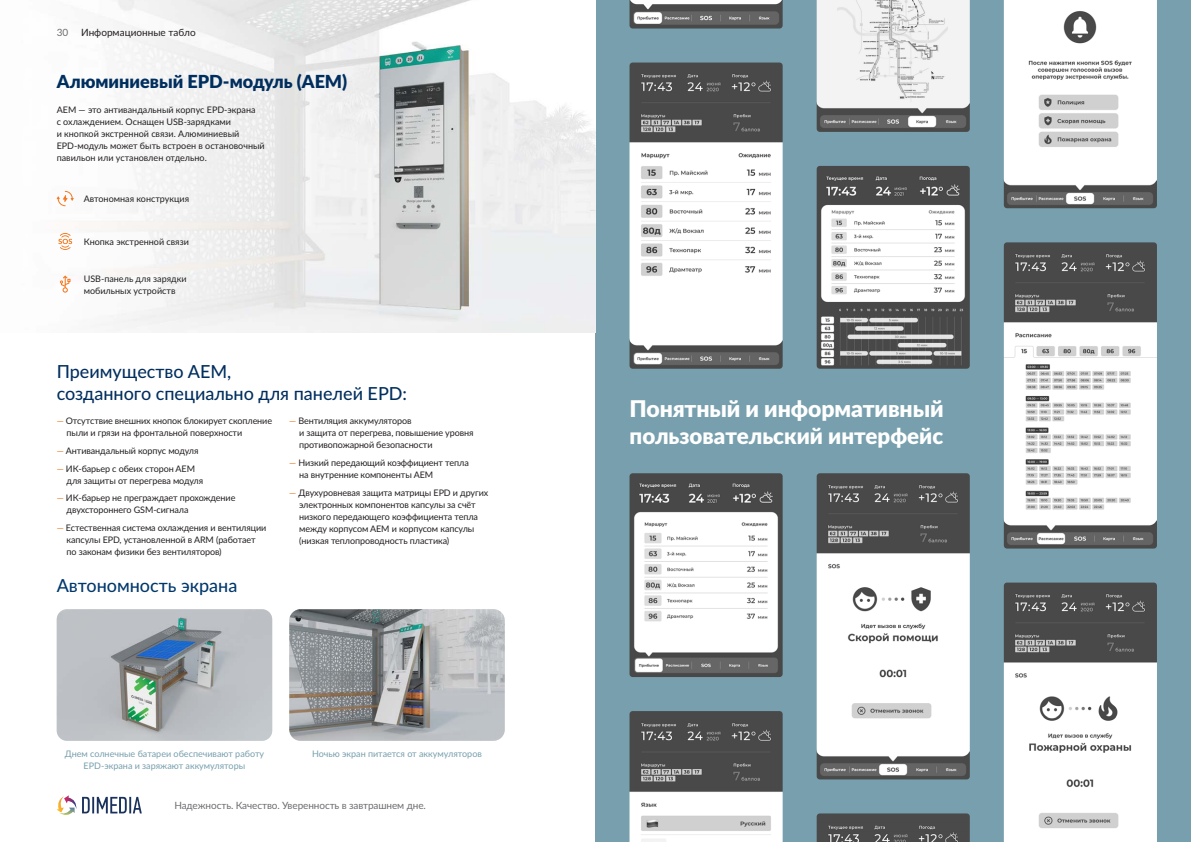
<style>
.page{position:relative;width:1191px;height:842px;background:#fff}
.page>*{position:absolute;margin:0;border:0;box-sizing:border-box;transform-origin:0 0}
.Заголовок{font:900 23px "Lato";letter-spacing:-.005em;color:#fff}
.Заголовок-2{font:900 22.3px "Lato";color:#fff}
.Заголовок-3{font:500 18px/22px "Lato";color:#002e5e}
.Заголовок-4{font:900 18px "Lato";color:#002e5e}
.t1{font:500 18px "Lato";color:#00386c}
.t2{font:10px "Lato";letter-spacing:-.01em;color:#6d6e71}
.t3{font:10px "Lato";color:#231f20}
.TXT{font:9px/12px "Lato";letter-spacing:-.01em;color:#231f20}
.Основной{font:9px/12px "Lato";color:#231f20}
.Основной-2{font:9px/12px "Lato";color:#779fad;text-align:center}
.s1{color:#f47920}
</style>
<div class="page">
<div style="left:595px;top:0;width:596px;height:842px;background:#779fad"></div>
<img style="left:56px;top:0;width:539px;height:332px">
<img style="left:57px;top:609px;width:215px;height:132px">
<img style="left:289px;top:609px;width:216px;height:132px">
<svg style="left:57px;top:795px;width:85px;height:20px"></svg>
<svg style="left:58px;top:233px;width:14px;height:17px"></svg>
<svg style="left:60px;top:276px;width:11px;height:17px"></svg>
<svg style="left:57px;top:191px;width:17px;height:15px"></svg>
<img style="left:629px;top:63px;width:153px;height:306px">
<img style="left:1003px;top:242px;width:154px;height:307px">
<img style="left:1003px;top:583px;width:154px;height:259px">
<img style="left:816px;top:473px;width:153px;height:306px">
<img style="left:816px;top:813px;width:153px;height:29px">
<img style="left:816px;top:166px;width:153px;height:203px">
<img style="left:629px;top:0;width:153px;height:29px">
<img style="left:1003px;top:0;width:154px;height:208px">
<img style="left:816px;top:0;width:153px;height:132px">
<img style="left:629px;top:711px;width:153px;height:131px">
<img style="left:629px;top:473px;width:153px;height:204px">
<p class="t2" style="left:57px;top:26px;width:13px">30</p>
<p class="t3" style="left:81px;top:26px;width:116px">Информационные табло</p>
<p class="Заголовок-4" style="left:57px;top:68px;width:292px">Алюминиевый EPD-модуль (АЕМ)</p>
<p class="Основной" style="left:57px;top:103px;width:206px">AEM — это антивандальный корпус EPD-экрана с охлаждением. Оснащен USB-зарядками<br>и кнопкой экстренной связи. Алюминиевый EPD-модуль может быть встроен в остановочный павильон или установлен отдельно.</p>
<p class="Основной" style="left:84px;top:193px;width:107px">Автономная конструкция</p>
<p class="Основной" style="left:84px;top:235px;width:107px">Кнопка экстренной связи</p>
<p class="Основной" style="left:84px;top:272px;width:104px">USB-панель для зарядки мобильных устройств</p>
<p class="Заголовок-3" style="left:57px;top:360px;width:352px">Преимущество AEM,<br>созданного специально для панелей EPD:</p>
<p class="TXT" style="left:67px;top:415px;width:207px;text-indent:-10px"><span class="s1">—</span> Отсутствие внешних кнопок блокирует скопление пыли и грязи на фронтальной поверхности</p>
<p class="TXT" style="left:57px;top:444px;width:143px"><span class="s1">—</span> Антивандальный корпус модуля</p>
<p class="TXT" style="left:67px;top:462px;width:138px;text-indent:-10px"><span class="s1">—</span> ИК-барьер с обеих сторон AEM для защиты от перегрева модуля</p>
<p class="TXT" style="left:67px;top:492px;width:170px;text-indent:-10px"><span class="s1">—</span> ИК-барьер не преграждает прохождение двухстороннего GSM-сигнала</p>
<p class="TXT" style="left:67px;top:521px;width:201px;text-indent:-10px"><span class="s1">—</span> Естественная система охлаждения и вентиляции капсулы EPD, установленной в ARM (работает по законам физики без вентиляторов)</p>
<p class="t1" style="left:57px;top:573px;width:182px">Автономность экрана</p>
<p class="TXT" style="left:299px;top:415px;width:176px;text-indent:-10px"><span class="s1">—</span> Вентиляция аккумуляторов<br>и защита от перегрева, повышение уровня противопожарной безопасности</p>
<p class="TXT" style="left:299px;top:456px;width:171px;text-indent:-10px"><span class="s1">—</span> Низкий передающий коэффициент тепла на внутренние компоненты AEM</p>
<p class="TXT" style="left:299px;top:486px;width:191px;text-indent:-10px"><span class="s1">—</span> Двухуровневая защита матрицы EPD и других электронных компонентов капсулы за счёт низкого передающего коэффициента тепла между корпусом AEM и корпусом капсулы (низкая теплопроводность пластика)</p>
<p class="Основной-2" style="left:65px;top:747px;width:201px">Днем солнечные батареи обеспечивают работу<br>EPD-экрана и заряжают аккумуляторы</p>
<p class="Основной-2" style="left:312px;top:747px;width:171px">Ночью экран питается от аккумуляторов</p>
<p class="t2" style="left:174px;top:798px;width:253px">Надежность. Качество. Уверенность в завтрашнем дне.</p>
<p class="Заголовок" style="left:629px;top:391px;width:316px">Понятный и информативный</p>
<p class="Заголовок-2" style="left:629px;top:419px;width:315px">пользовательский интерфейс</p>
</div>
